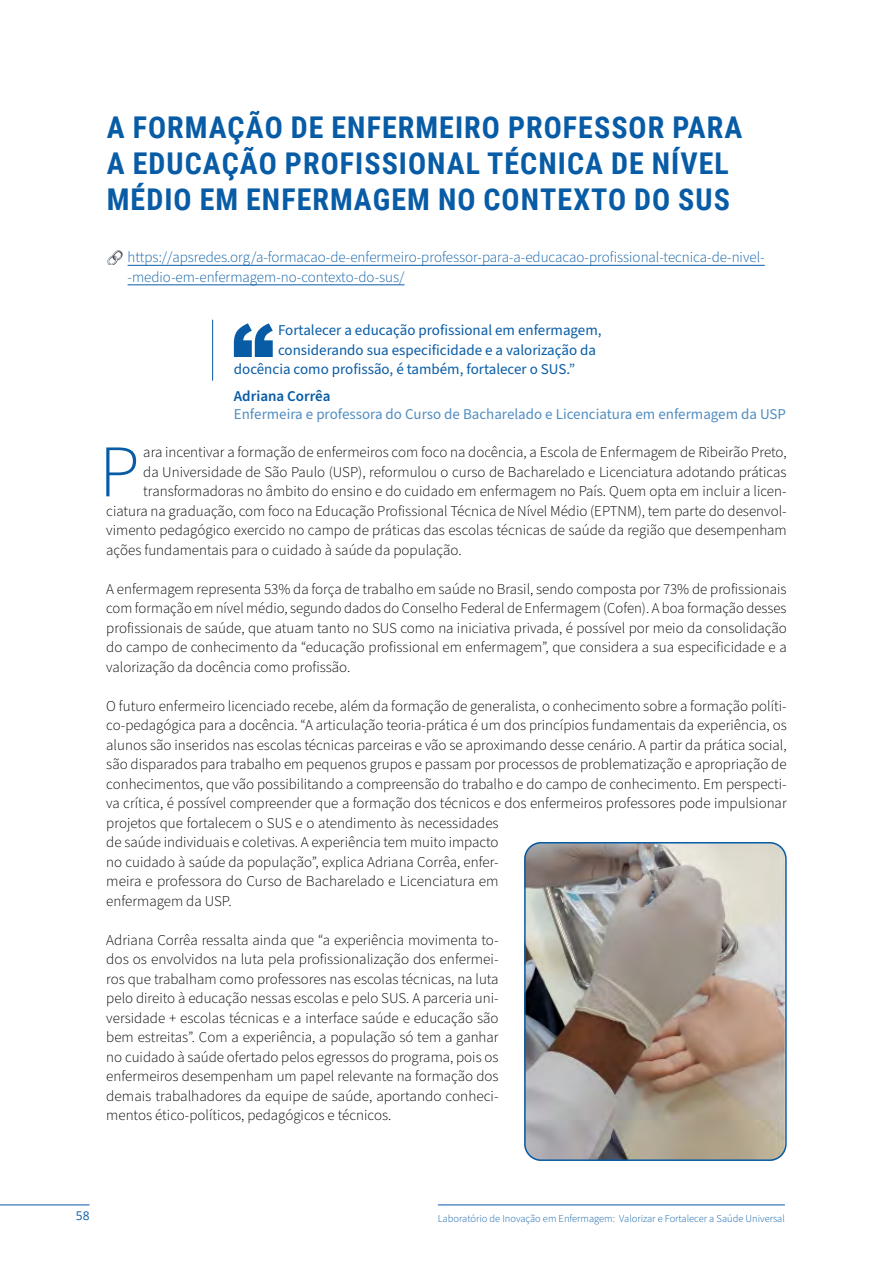
<style>
.page{position:relative;width:893px;height:1263px;background:#fff}
.page>*{position:absolute;margin:0;border:0;box-sizing:border-box;transform-origin:0 0}
.t1{font:900 84.45px "Arial";color:#085ca6}
.t2{font:300 74.25px "Source Sans Pro";color:#085ca6}
.t3{font:700 30px/36px "Roboto Condensed";letter-spacing:.035em;color:#085ca6}
.t4{font:300 15px/19.5px "Source Sans Pro";color:#000;text-align:justify}
.t5{font:300 15px/19.5px "Source Sans Pro";color:#085ca6}
.t6{font:15px "Source Sans Pro";color:#085ca6}
.t7{font:15px "Source Sans Pro";color:#528dc1}
.t8{font:600 15px "Source Sans Pro";color:#085ca6}
.t9{font:12px "Open Sans";color:#085ca6}
.t10{font:300 10.5px "Source Sans Pro";color:#085ca6}
</style>
<div class="page">
<hr style="left:438px;top:1204px;width:347px;height:1px;background:#085ca6">
<hr style="left:128px;top:265px;width:637px;height:1px;background:#085ca6">
<hr style="left:128px;top:285px;width:277px;height:1px;background:#085ca6">
<hr style="left:212px;top:320px;width:1px;height:60px;background:#085ca6">
<img style="left:527px;top:842px;width:257px;height:316px">
<div style="left:524px;top:842px;width:263px;height:319px;border:2px solid #085ca6;border-radius:16px"></div>
<hr style="left:0;top:1204px;width:90px;height:1px;background:#085ca6">
<h3 class="t3" style="left:107px;top:108px;width:637px">A FORMAÇÃO DE ENFERMEIRO PROFESSOR PARA<br>A EDUCAÇÃO PROFISSIONAL TÉCNICA DE NÍVEL<br>MÉDIO EM ENFERMAGEM NO CONTEXTO DO SUS</h3>
<p class="t5" style="left:128px;top:248px;width:639px">https://apsredes.org/a-formacao-de-enfermeiro-professor-para-a-educacao-profissional-tecnica-de-nivel--medio-em-enfermagem-no-contexto-do-sus/</p>
<h1 class="t1" style="left:232px;top:293px;width:44px">“</h1>
<p class="t6" style="left:278px;top:320px;width:325px">Fortalecer a educação profissional em enfermagem,</p>
<p class="t6" style="left:278px;top:340px;width:320px">considerando sua especificidade e a valorização da</p>
<p class="t6" style="left:234px;top:359px;width:343px">docência como profissão, é também, fortalecer o SUS.”</p>
<p class="t8" style="left:234px;top:386px;width:98px">Adriana Corrêa</p>
<p class="t7" style="left:234px;top:404px;width:554px">Enfermeira e professora do Curso de Bacharelado e Licenciatura em enfermagem da USP</p>
<h2 class="t2" style="left:99px;top:422px;width:42px">P</h2>
<p class="t4" style="left:143px;top:443px;width:645px">ara incentivar a formação de enfermeiros com foco na docência, a Escola de Enfermagem de Ribeirão Preto,</p>
<p class="t4" style="left:143px;top:463px;width:645px">da Universidade de São Paulo (USP), reformulou o curso de Bacharelado e Licenciatura adotando práticas</p>
<p class="t4" style="left:143px;top:482px;width:645px">transformadoras no âmbito do ensino e do cuidado em enfermagem no País. Quem opta em incluir a licen-</p>
<p class="t4" style="left:106px;top:502px;width:682px">ciatura na graduação, com foco na Educação Profissional Técnica de Nível Médio (EPTNM), tem parte do desenvol-</p>
<p class="t4" style="left:106px;top:521px;width:682px">vimento pedagógico exercido no campo de práticas das escolas técnicas de saúde da região que desempenham</p>
<p class="t4" style="left:106px;top:541px;width:357px">ações fundamentais para o cuidado à saúde da população.</p>
<p class="t4" style="left:106px;top:580px;width:682px">A enfermagem representa 53% da força de trabalho em saúde no Brasil, sendo composta por 73% de profissionais com formação em nível médio, segundo dados do Conselho Federal de Enfermagem (Cofen). A boa formação desses profissionais de saúde, que atuam tanto no SUS como na iniciativa privada, é possível por meio da consolidação do campo de conhecimento da “educação profissional em enfermagem”, que considera a sua especificidade e a valorização da docência como profissão.</p>
<p class="t4" style="left:106px;top:697px;width:682px;text-align:left">O futuro enfermeiro licenciado recebe, além da formação de generalista, o conhecimento sobre a formação políti&shy;co-pedagógica para a docência. “A articulação teoria-prática é um dos princípios fundamentais da experiência, os alunos são inseridos nas escolas técnicas parceiras e vão se aproximando desse cenário. A partir da prática social, são disparados para trabalho em pequenos grupos e passam por processos de problematização e apropriação de conhecimentos, que vão possibilitando a compreensão do trabalho e do campo de conhecimento. Em perspecti&shy;va crítica, é possível compreender que a formação dos técnicos e dos enfermeiros professores pode impulsionar projetos que fortalecem o SUS e o atendimento às necessidades<br>de saúde individuais e coletivas. A experiência tem muito impacto<br>no cuidado à saúde da população”, explica Adriana Corrêa, enfer-<br>meira e professora do Curso de Bacharelado e Licenciatura em<br>enfermagem da USP.</p>
<p class="t4" style="left:106px;top:931px;width:394px">Adriana Corrêa ressalta ainda que “a experiência movimenta to&shy;dos os envolvidos na luta pela profissionalização dos enfermei&shy;ros que trabalham como professores nas escolas técnicas, na luta pelo direito à educação nessas escolas e pelo SUS. A parceria uni&shy;versidade + escolas técnicas e a interface saúde e educação são bem estreitas”. Com a experiência, a população só tem a ganhar no cuidado à saúde ofertado pelos egressos do programa, pois os enfermeiros desempenham um papel relevante na formação dos demais trabalhadores da equipe de saúde, aportando conheci&shy;mentos ético-políticos, pedagógicos e técnicos.</p>
<p class="t9" style="left:76px;top:1208px;width:15px">58</p>
<p class="t10" style="left:438px;top:1211px;width:348px">Laboratório de Inovação em Enfermagem: Valorizar e Fortalecer a Saúde Universal</p>
</div>
